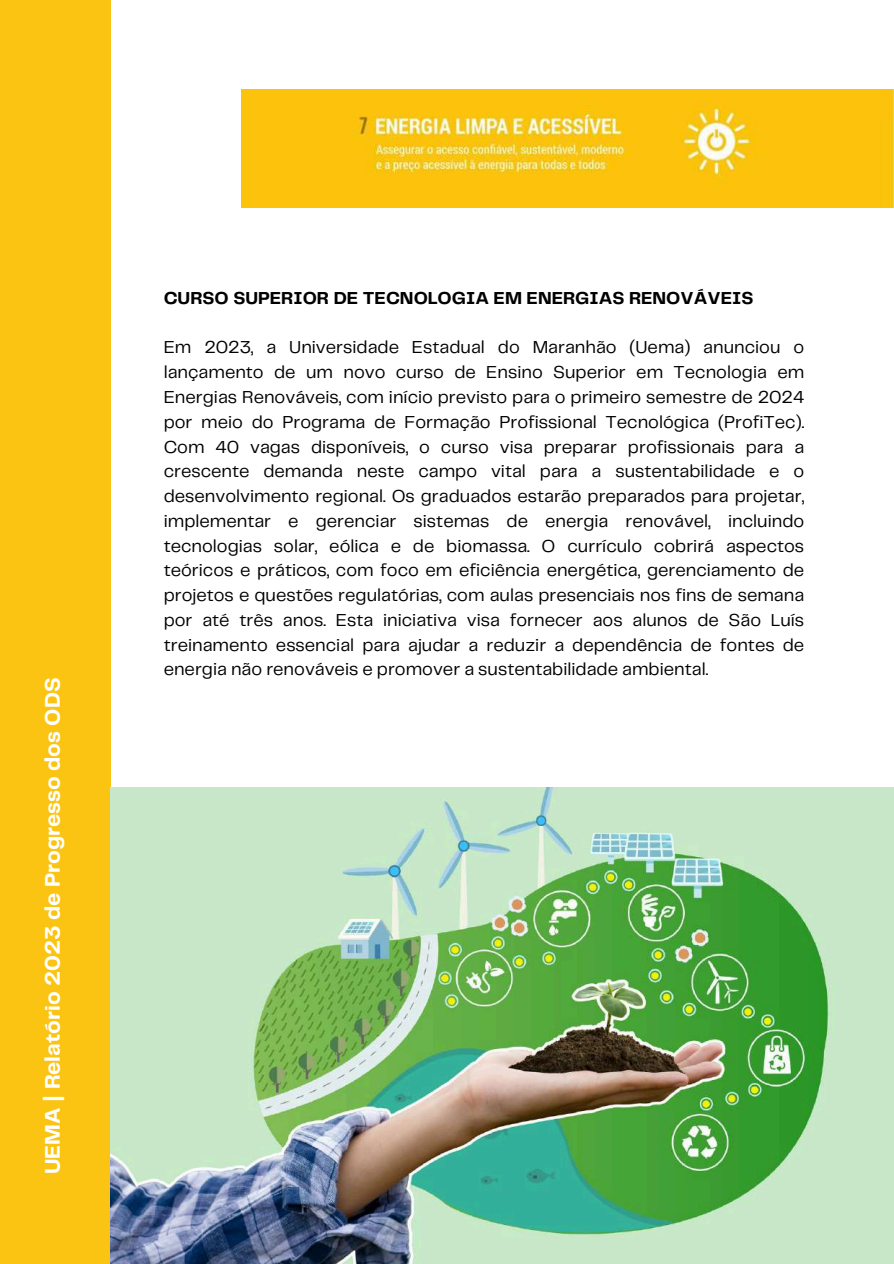
<style>
.page{position:relative;width:894px;height:1264px;background:#fff}
.page>*{position:absolute;margin:0;border:0;box-sizing:border-box;transform-origin:0 0}
.t1{font:700 21.9px "Telegraf";color:#fff}
.t2{font:18px/24.8px "Telegraf";color:#000;text-align:justify}
.t3{font:700 18px "Telegraf";color:#000}
</style>
<div class="page">
<div style="left:0;top:0;width:110px;height:1263px;background:#fbc412"></div>
<img style="left:242px;top:89px;width:651px;height:118px">
<img style="left:110px;top:787px;width:783px;height:476px">
<p class="t1" style="left:43px;top:1174px;width:498px;rotate:-90deg">UEMA | Relatório 2023 de Progresso dos ODS</p>
<p class="t3" style="left:164px;top:290px;width:591px">CURSO SUPERIOR DE TECNOLOGIA EM ENERGIAS RENOVÁVEIS</p>
<p class="t2" style="left:164px;top:336px;width:642px">Em 2023, a Universidade Estadual do Maranhão (Uema) anunciou o lançamento de um novo curso de Ensino Superior em Tecnologia em Energias Renováveis, com início previsto para o primeiro semestre de 2024 por meio do Programa de Formação Profissional Tecnológica (ProfiTec).<br>Com 40 vagas disponíveis, o curso visa preparar profissionais para a crescente demanda neste campo vital para a sustentabilidade e o desenvolvimento regional. Os graduados estarão preparados para projetar, implementar e gerenciar sistemas de energia renovável, incluindo tecnologias solar, eólica e de biomassa. O currículo cobrirá aspectos teóricos e práticos, com foco em eficiência energética, gerenciamento de projetos e questões regulatórias, com aulas presenciais nos fins de semana por até três anos. Esta iniciativa visa fornecer aos alunos de São Luís treinamento essencial para ajudar a reduzir a dependência de fontes de energia não renováveis e promover a sustentabilidade ambiental.</p>
</div>
